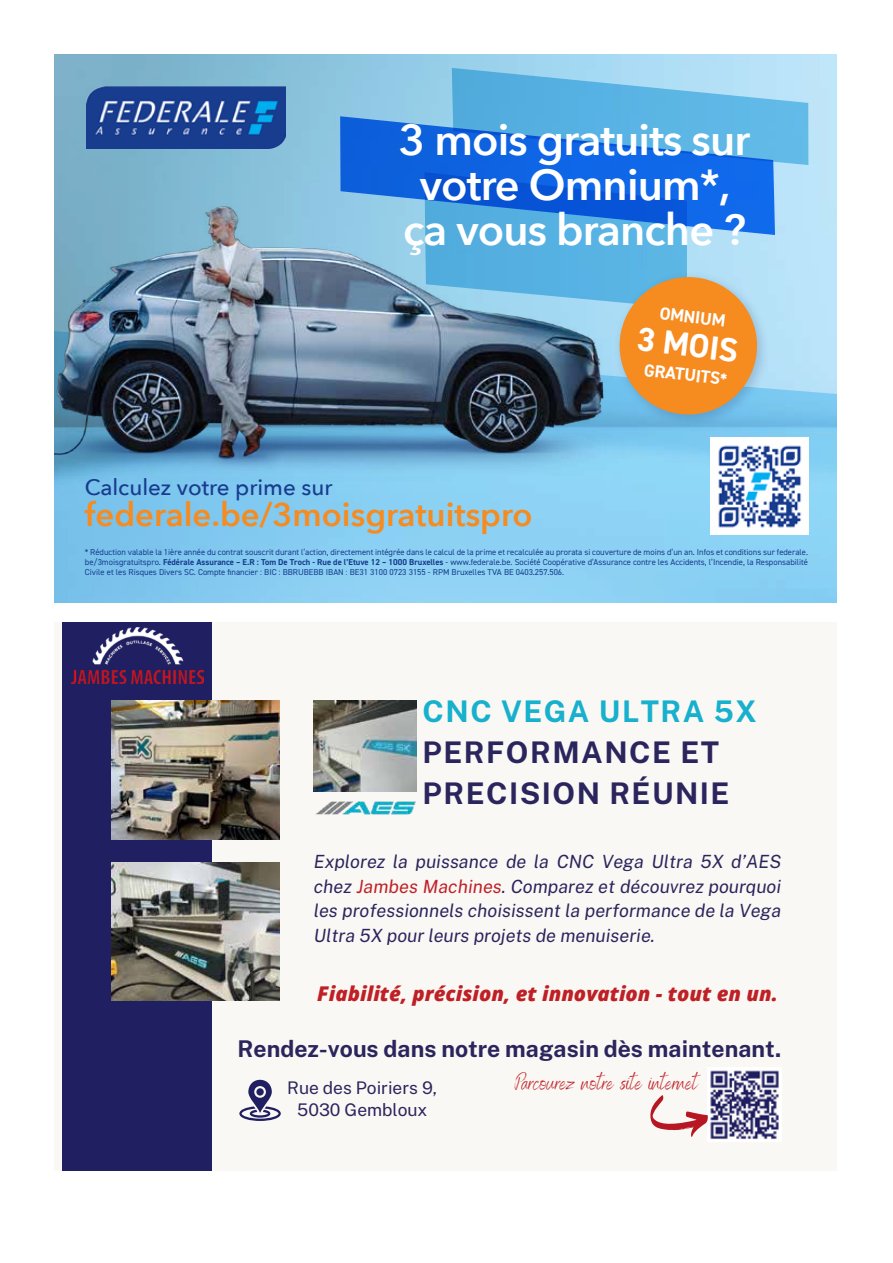
<style>
.page{position:relative;width:893px;height:1263px;background:#fff}
.page>*{position:absolute;margin:0;border:0;box-sizing:border-box;transform-origin:0 0}
.t1{font:600 43.35px/44.7px "Avenir Next";letter-spacing:-.02em;color:#fff;text-align:center}
.t2{font:700 33.6px "DIN2014";color:#fff}
.t3{font:600 32.85px "Avenir Next";color:#f68b1f}
.t4{font:700 29.85px/41px "Public Sans";letter-spacing:.05em;color:#2b255d}
.t5{font:700 29.85px "Public Sans";letter-spacing:.05em;color:#17b0cd}
.t6{font:700 23.1px "Public Sans";color:#2b255d}
.t7{font:23.1px "Benedict";color:#bf2026}
.t8{font:500 22.35px "Avenir Next";color:#183c8e}
.t9{font:italic 800 20.4px "Open Sans";color:#bf2026}
.t10{font:italic 18.15px/24.8px "Public Sans";color:#2b255d;text-align:justify}
.t11{font:700 17.55px "DIN2014";color:#fff}
.t12{font:17.4px/22.4px "Public Sans";color:#2b255d;text-align:center}
.t13{font:8.55px/10.2px "DIN2014";color:#183c8e;text-align:justify}
.s1{font-weight:700}
.s2{color:#bf2026}
</style>
<div class="page">
<img style="left:54px;top:54px;width:783px;height:276px">
<svg style="left:54px;top:330px;width:783px;height:272px;background:#89cef2"></svg>
<div style="left:632px;top:235px;width:55px;height:35px;background:#5bb6e5"></div>
<svg style="left:340px;top:116px;width:435px;height:119px;background:#1669e1"></svg>
<svg style="left:452px;top:68px;width:356px;height:97px;background:#5aabe6"></svg>
<img style="left:54px;top:196px;width:578px;height:300px">
<div style="left:613px;top:270px;width:157px;height:158px;background:#142655;opacity:.19"></div>
<div style="left:620px;top:277px;width:137px;height:137px;background:#f68b1f;border-radius:50%"></div>
<img style="left:710px;top:437px;width:98px;height:98px">
<img style="left:86px;top:87px;width:200px;height:62px">
<div style="left:54px;top:622px;width:783px;height:548px;background:#faf8f4"></div>
<div style="left:62px;top:622px;width:149px;height:548px;background:#201f61"></div>
<img style="left:112px;top:701px;width:168px;height:138px">
<img style="left:314px;top:701px;width:102px;height:86px">
<img style="left:112px;top:862px;width:168px;height:139px">
<img style="left:314px;top:787px;width:102px;height:28px">
<img style="left:71px;top:627px;width:133px;height:56px">
<img style="left:708px;top:1067px;width:74px;height:74px">
<svg style="left:239px;top:1080px;width:42px;height:41px"></svg>
<svg style="left:650px;top:1095px;width:58px;height:42px"></svg>
<h1 class="t1" style="left:399px;top:117px;width:353px">3 mois gratuits sur votre Omnium*, ça vous branche ?</h1>
<h3 class="t11" style="left:661px;top:301px;width:68px;rotate:7deg">OMNIUM</h3>
<h3 class="t11" style="left:646px;top:358px;width:85px;rotate:7deg">GRATUITS*</h3>
<h2 class="t2" style="left:640px;top:316px;width:103px;rotate:7deg">3 MOIS</h2>
<h3 class="t8" style="left:85px;top:468px;width:249px">Calculez votre prime sur</h3>
<h3 class="t3" style="left:85px;top:486px;width:449px">federale.be/3moisgratuitspro</h3>
<p class="t13" style="left:85px;top:547px;width:725px">* Réduction valable la 1ière année du contrat souscrit durant l’action, directement intégrée dans le calcul de la prime et recalculée au prorata si couverture de moins d’un an. Infos et conditions sur federale. be/3moisgratuitspro. <span class="s1">Fédérale Assurance – E.R : Tom De Troch - Rue de l’Etuve 12 – 1000 Bruxelles</span> - www.federale.be. Société Coopérative d’Assurance contre les Accidents, l’Incendie, la Responsabilité Civile et les Risques Divers SC. Compte financier : BIC : BBRUBEBB IBAN : BE31 3100 0723 3155 - RPM Bruxelles TVA BE 0403.257.506.</p>
<h3 class="t5" style="left:423px;top:690px;width:336px">CNC VEGA ULTRA 5X</h3>
<h3 class="t4" style="left:423px;top:730px;width:308px">PERFORMANCE E T<br>PRECISION RÉUNIE</h3>
<h3 class="t10" style="left:314px;top:848px;width:469px">Explorez la puissance de la CNC Vega Ultra 5X d’AES chez <span class="s2">Jambes Machines</span>. Comparez et découvrez pourquoi les professionnels choisissent la performance de la Vega Ultra 5X pour leurs projets de menuiserie.</h3>
<h3 class="t9" style="left:317px;top:978px;width:462px">Fiabilité, précision, et innovation - tout en un.</h3>
<h3 class="t6" style="left:238px;top:1031px;width:545px">Rendez-vous dans notre magasin dès maintenant.</h3>
<h3 class="t12" style="left:287px;top:1075px;width:151px">Rue des Poiriers 9,<br>5030 Gembloux</h3>
<h3 class="t7" style="left:515px;top:1066px;width:184px">Parcourez notre site internet</h3>
</div>
